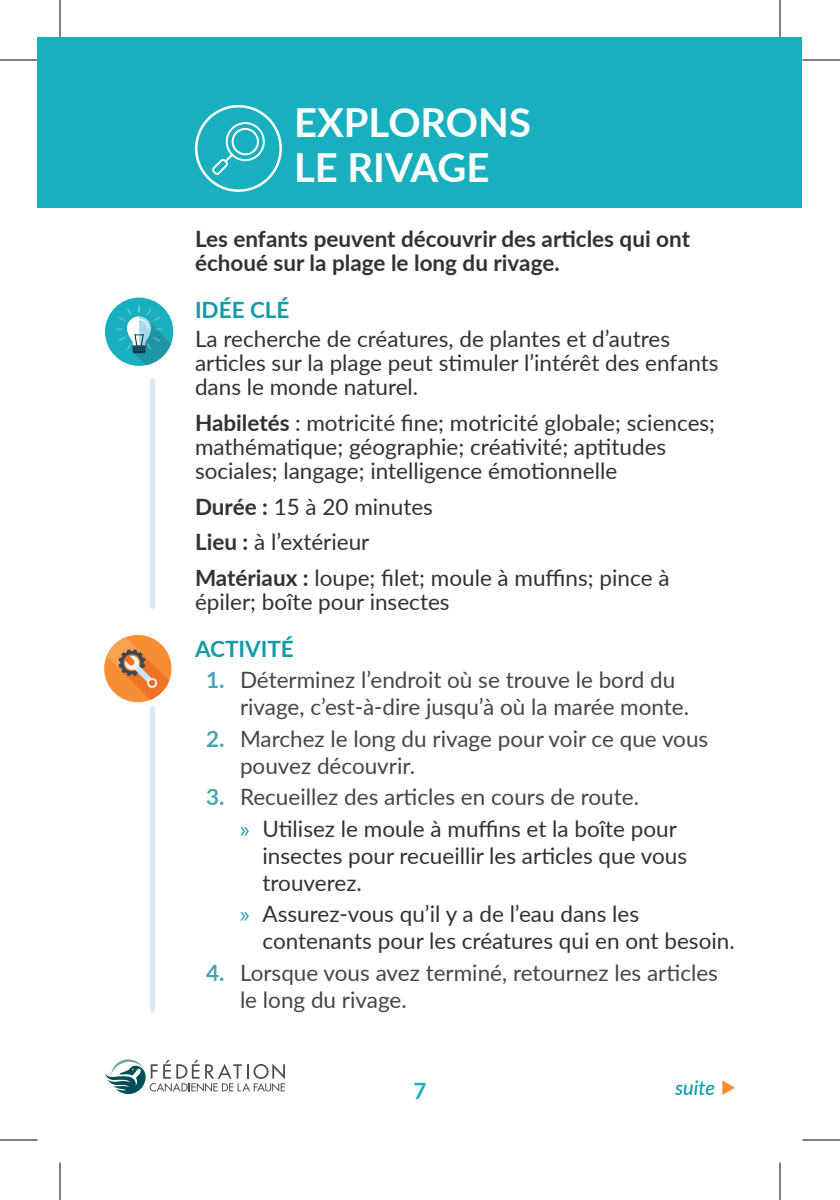
<style>
.page{position:relative;width:840px;height:1200px;background:#fff}
.page>*{position:absolute;margin:0;border:0;box-sizing:border-box;transform-origin:0 0}
.t1{font:700 40px/45px "Lato";color:#fff}
.t2{font:22.5px/24.2px "Lato";color:#313232}
.t3{font:22.5px/27px "Lato";color:#484545}
.t4{font:700 22.5px/24.2px "Lato";color:#313232}
.t5{font:700 22.5px "Lato";color:#129ba8}
.t6{font:700 22.5px "Lato";color:#18b0bf}
.t7{font:italic 500 20px "Lato";color:#129ba8}
.s1{font-weight:700}
.s2{font-weight:700;color:#49a5b1}
.s3{font-family:"Myriad Pro";color:#129ba8}
.s4{color:#313232}
</style>
<div class="page">
<svg style="left:105px;top:1059px;width:180px;height:36px"></svg>
<svg style="left:722px;top:1080px;width:13px;height:15px"></svg>
<div style="left:38px;top:38px;width:764px;height:170px;background:#18b0bf"></div>
<div style="left:195px;top:105px;width:87px;height:87px;border:2px solid #fff;border-radius:50%"></div>
<svg style="left:212px;top:122px;width:53px;height:53px"></svg>
<div style="left:150px;top:380px;width:5px;height:227px;background:#d7eaf5"></div>
<div style="left:150px;top:708px;width:5px;height:302px;background:#d7eaf5"></div>
<svg style="left:104px;top:635px;width:68px;height:67px"></svg>
<svg style="left:107px;top:637px;width:62px;height:63px;background:#e89a5c"></svg>
<div style="left:105px;top:298px;width:68px;height:68px;background:#18b0bf;border-radius:50%"></div>
<svg style="left:115px;top:305px;width:56px;height:60px"></svg>
<hr style="left:0;top:60px;width:38px;height:1px;background:#000">
<hr style="left:802px;top:60px;width:38px;height:1px;background:#000">
<hr style="left:0;top:1140px;width:38px;height:1px;background:#000">
<hr style="left:802px;top:1140px;width:38px;height:1px;background:#000">
<hr style="left:60px;top:0;width:1px;height:38px;background:#000">
<hr style="left:60px;top:1162px;width:1px;height:38px;background:#000">
<hr style="left:780px;top:0;width:1px;height:38px;background:#000">
<hr style="left:780px;top:1162px;width:1px;height:38px;background:#000">
<h1 class="t1" style="left:294px;top:98px;width:239px">EXPLORONS<br>LE RIVAGE</h1>
<p class="t4" style="left:195px;top:226px;width:497px">Les enfants peuvent découvrir des articles qui ont échoué sur la plage le long du rivage.</p>
<p class="t5" style="left:195px;top:293px;width:96px">IDÉE CLÉ</p>
<p class="t2" style="left:195px;top:325px;width:525px">La recherche de créatures, de plantes et d’autres articles sur la plage peut stimuler l’intérêt des enfants dans le monde naturel.</p>
<p class="t2" style="left:195px;top:410px;width:522px"><span class="s1">Habiletés</span> : motricité fine; motricité globale; sciences; mathématique; géographie; créativité; aptitudes sociales; langage; intelligence émotionnelle</p>
<p class="t2" style="left:195px;top:488px;width:476px;line-height:35.5px"><span class="s1">Durée :</span> 15 à 20 minutes<br><span class="s1">Lieu :</span> à l’extérieur<br><span class="s1">Matériaux :</span> loupe; filet; moule à muffins; pince à</p>
<p class="t2" style="left:195px;top:589px;width:256px">épiler; boîte pour insectes</p>
<p class="t5" style="left:195px;top:632px;width:100px">ACTIVITÉ</p>
<p class="t3" style="left:240px;top:666px;width:451px;text-indent:-34px"><span class="s2">1.</span> Déterminez l’endroit où se trouve le bord du rivage, c’est-à-dire jusqu’à où la marée monte.</p>
<p class="t3" style="left:240px;top:724px;width:470px;text-indent:-34px"><span class="s2">2.</span> Marchez le long du rivage pour voir ce que vous pouvez découvrir.</p>
<p class="t3" style="left:240px;top:781px;width:439px;line-height:31.5px;text-indent:-34px"><span class="s2">3.</span> Recueillez des articles en cours de route.<br><span class="s3">»</span> <span class="s4">Utilisez le moule à muffins et la boîte pour</span></p>
<p class="t2" style="left:262px;top:841px;width:426px;line-height:27px">insectes pour recueillir les articles que vous trouverez.</p>
<p class="t2" style="left:262px;top:899px;width:474px;line-height:27px;text-indent:-22px"><span class="s3">»</span> Assurez-vous qu’il y a de l’eau dans les contenants pour les créatures qui en ont besoin.</p>
<p class="t3" style="left:240px;top:958px;width:480px;text-indent:-34px"><span class="s2">4.</span> Lorsque vous avez terminé, retournez les articles le long du rivage.</p>
<p class="t6" style="left:413px;top:1074px;width:15px">7</p>
<p class="t7" style="left:675px;top:1074px;width:41px">suite</p>
</div>
